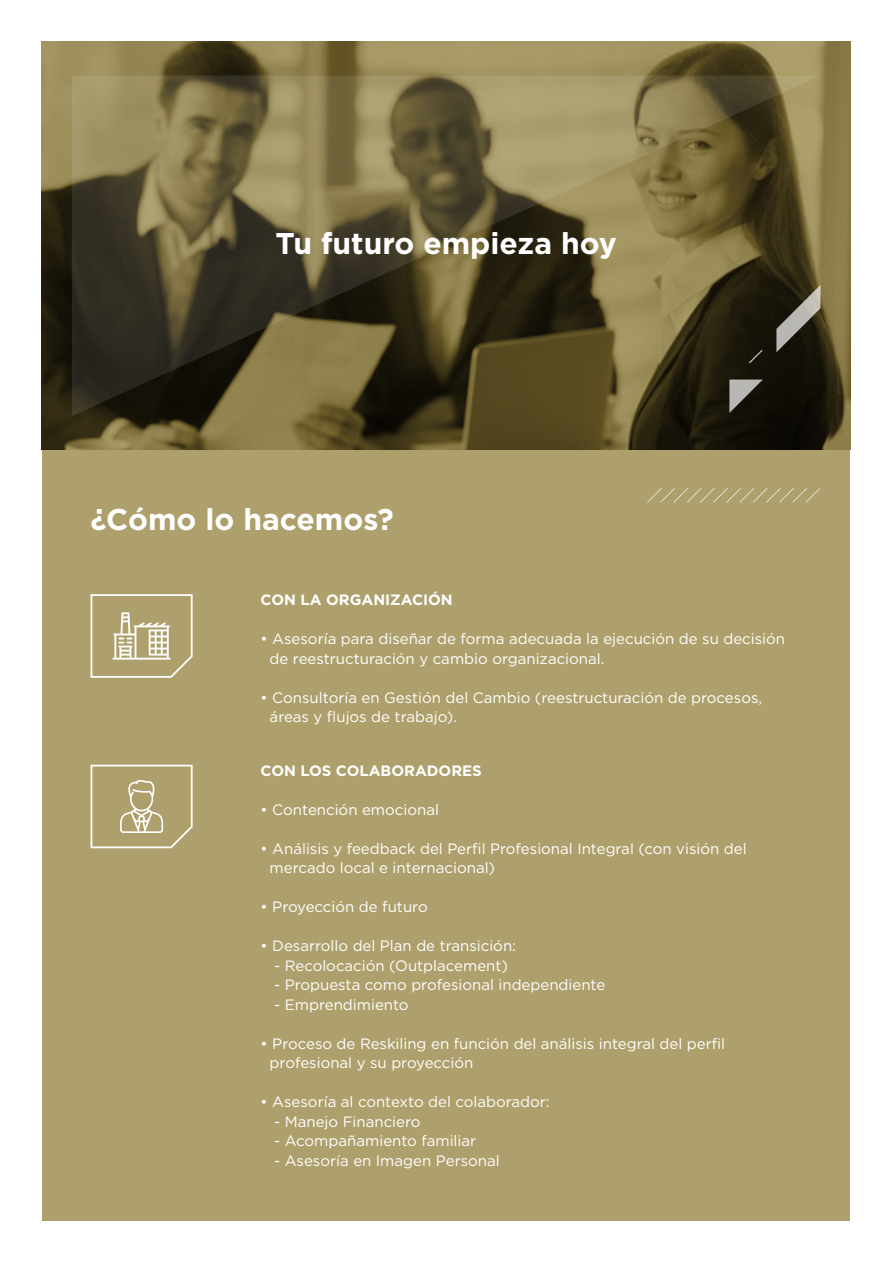
<style>
.page{position:relative;width:893px;height:1263px;background:#fff}
.page>*{position:absolute;margin:0;border:0;box-sizing:border-box;transform-origin:0 0}
.t1{font:700 30px "Gotham";color:#fff}
.t2{font:15px/19.5px "Gotham";color:#fff}
.t3{font:700 15px "Gotham";color:#fff}
</style>
<div class="page">
<div style="left:42px;top:450px;width:808px;height:770px;background:#aea06c"></div>
<svg style="left:91px;top:594px;width:102px;height:84px"></svg>
<svg style="left:91px;top:765px;width:102px;height:83px"></svg>
<svg style="left:647px;top:488px;width:173px;height:14px"></svg>
<img style="left:42px;top:42px;width:808px;height:408px">
<svg style="left:72px;top:76px;width:748px;height:340px;background:#625937"></svg>
<svg style="left:776px;top:285px;width:44px;height:67px;background:#545045"></svg>
<svg style="left:729px;top:380px;width:34px;height:33px"></svg>
<svg style="left:749px;top:350px;width:13px;height:13px"></svg>
<h1 class="t1" style="left:275px;top:224px;width:343px">Tu futuro empieza hoy</h1>
<h1 class="t1" style="left:91px;top:499px;width:305px">¿Cómo lo hacemos?</h1>
<p class="t3" style="left:261px;top:590px;width:194px">CON LA ORGANIZACIÓN</p>
<p class="t2" style="left:270px;top:629px;width:517px;text-indent:-9px">• Asesoría para diseñar de forma adecuada la ejecución de su decisión de reestructuración y cambio organizacional.</p>
<p class="t2" style="left:270px;top:687px;width:494px;text-indent:-9px">• Consultoría en Gestión del Cambio (reestructuración de procesos, áreas y flujos de trabajo).</p>
<p class="t3" style="left:261px;top:760px;width:223px">CON LOS COLABORADORES</p>
<p class="t2" style="left:261px;top:799px;width:180px">• Contención emocional</p>
<p class="t2" style="left:270px;top:838px;width:478px;text-indent:-9px">• Análisis y feedback del Perfil Profesional Integral (con visión del mercado local e internacional)</p>
<p class="t2" style="left:261px;top:897px;width:169px">• Proyección de futuro</p>
<p class="t2" style="left:261px;top:936px;width:257px">• Desarrollo del Plan de transición:</p>
<p class="t2" style="left:274px;top:955px;width:235px">- Recolocación (Outplacement)</p>
<p class="t2" style="left:274px;top:975px;width:333px">- Propuesta como profesional independiente</p>
<p class="t2" style="left:274px;top:994px;width:136px">- Emprendimiento</p>
<p class="t2" style="left:270px;top:1033px;width:457px;text-indent:-9px">• Proceso de Reskiling en función del análisis integral del perfil profesional y su proyección</p>
<p class="t2" style="left:261px;top:1092px;width:291px">• Asesoría al contexto del colaborador:</p>
<p class="t2" style="left:274px;top:1111px;width:148px">- Manejo Financiero</p>
<p class="t2" style="left:274px;top:1131px;width:204px">- Acompañamiento familiar</p>
<p class="t2" style="left:274px;top:1150px;width:227px">- Asesoría en Imagen Personal</p>
</div>
